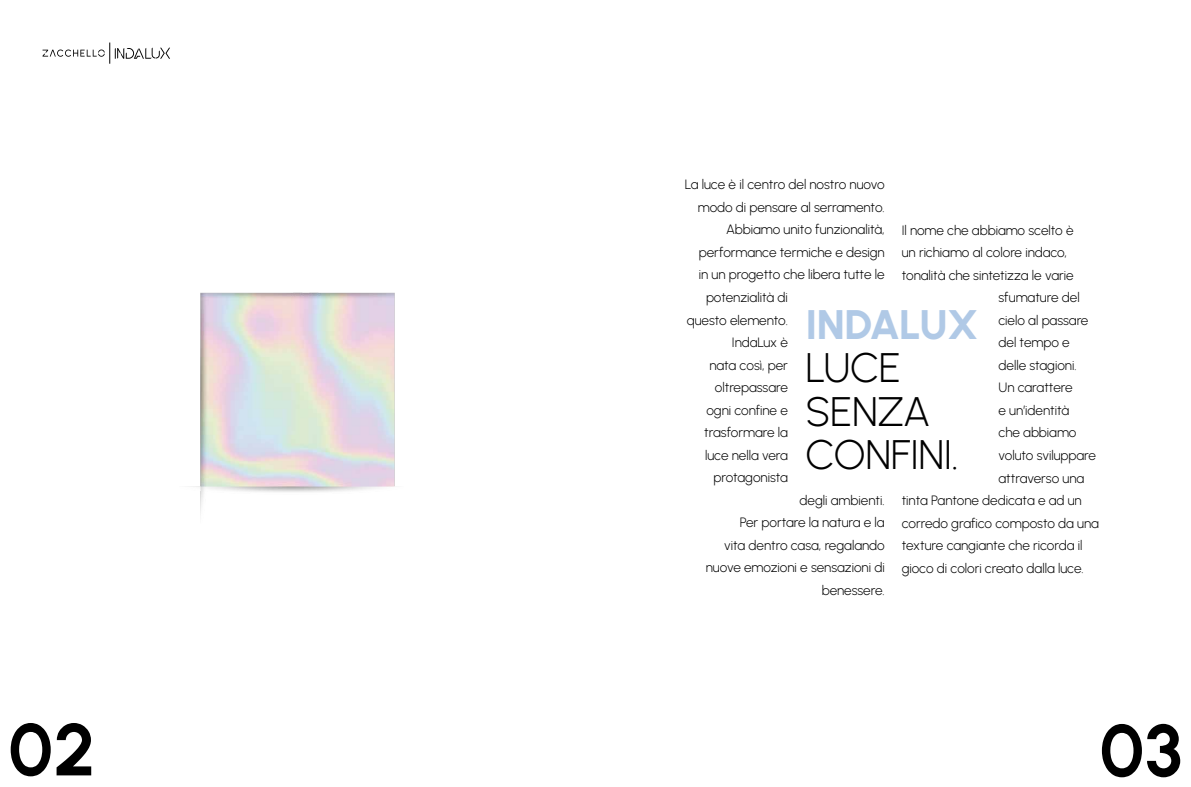
<style>
.page{position:relative;width:1191px;height:787px;background:#fff}
.page>*{position:absolute;margin:0;border:0;box-sizing:border-box;transform-origin:0 0}
.t1{font:700 73.5px "Urbanist";color:#000}
.t2{font:300 41.25px/43.5px "Urbanist";letter-spacing:-.01em;color:#000}
.t3{font:800 41.25px "Urbanist";letter-spacing:-.02em;color:#b0c9e6}
.t4{font:300 13.5px "Urbanist";letter-spacing:-.005em;color:#000}
</style>
<div class="page">
<img style="left:191px;top:292px;width:204px;height:223px">
<svg style="left:43px;top:43px;width:127px;height:21px"></svg>
<p class="t4" style="left:685px;top:176px;width:201px">La luce è il centro del nostro nuovo</p>
<p class="t4" style="left:698px;top:198px;width:188px">modo di pensare al serramento.</p>
<p class="t4" style="left:726px;top:221px;width:160px">Abbiamo unito funzionalità,</p>
<p class="t4" style="left:699px;top:243px;width:187px">performance termiche e design</p>
<p class="t4" style="left:699px;top:266px;width:187px">in un progetto che libera tutte le</p>
<p class="t4" style="left:706px;top:288px;width:83px">potenzialità di</p>
<p class="t4" style="left:686px;top:311px;width:103px">questo elemento.</p>
<p class="t4" style="left:732px;top:333px;width:57px">IndaLux è</p>
<p class="t4" style="left:709px;top:356px;width:80px">nata così, per</p>
<p class="t4" style="left:715px;top:378px;width:75px">oltrepassare</p>
<p class="t4" style="left:706px;top:401px;width:83px">ogni confine e</p>
<p class="t4" style="left:704px;top:423px;width:85px">trasformare la</p>
<p class="t4" style="left:705px;top:446px;width:84px">luce nella vera</p>
<p class="t4" style="left:713px;top:468px;width:76px">protagonista</p>
<p class="t4" style="left:799px;top:491px;width:87px">degli ambienti.</p>
<p class="t4" style="left:739px;top:513px;width:146px">Per portare la natura e la</p>
<p class="t4" style="left:724px;top:536px;width:162px">vita dentro casa, regalando</p>
<p class="t4" style="left:706px;top:558px;width:180px">nuove emozioni e sensazioni di</p>
<p class="t4" style="left:822px;top:581px;width:64px">benessere.</p>
<p class="t4" style="left:901px;top:221px;width:173px">Il nome che abbiamo scelto è</p>
<p class="t4" style="left:901px;top:244px;width:167px">un richiamo al colore indaco,</p>
<p class="t4" style="left:901px;top:266px;width:173px">tonalità che sintetizza le varie</p>
<p class="t4" style="left:998px;top:289px;width:83px">sfumature del</p>
<p class="t4" style="left:998px;top:311px;width:91px">cielo al passare</p>
<p class="t4" style="left:998px;top:334px;width:73px">del tempo e</p>
<p class="t4" style="left:998px;top:356px;width:80px">delle stagioni.</p>
<p class="t4" style="left:998px;top:379px;width:76px">Un carattere</p>
<p class="t4" style="left:998px;top:401px;width:72px">e un’identità</p>
<p class="t4" style="left:998px;top:424px;width:79px">che abbiamo</p>
<p class="t4" style="left:998px;top:446px;width:99px">voluto sviluppare</p>
<p class="t4" style="left:998px;top:469px;width:87px">attraverso una</p>
<p class="t4" style="left:901px;top:491px;width:181px">tinta Pantone dedicata e ad un</p>
<p class="t4" style="left:901px;top:514px;width:199px">corredo grafico composto da una</p>
<p class="t4" style="left:901px;top:536px;width:182px">texture cangiante che ricorda il</p>
<p class="t4" style="left:901px;top:559px;width:183px">gioco di colori creato dalla luce.</p>
<h2 class="t3" style="left:805px;top:297px;width:174px">INDALUX</h2>
<h2 class="t2" style="left:805px;top:345px;width:155px">LUCE<br>SENZA<br>CONFINI.</h2>
<h1 class="t1" style="left:8px;top:701px;width:89px">02</h1>
<h1 class="t1" style="left:1099px;top:702px;width:84px">03</h1>
</div>
